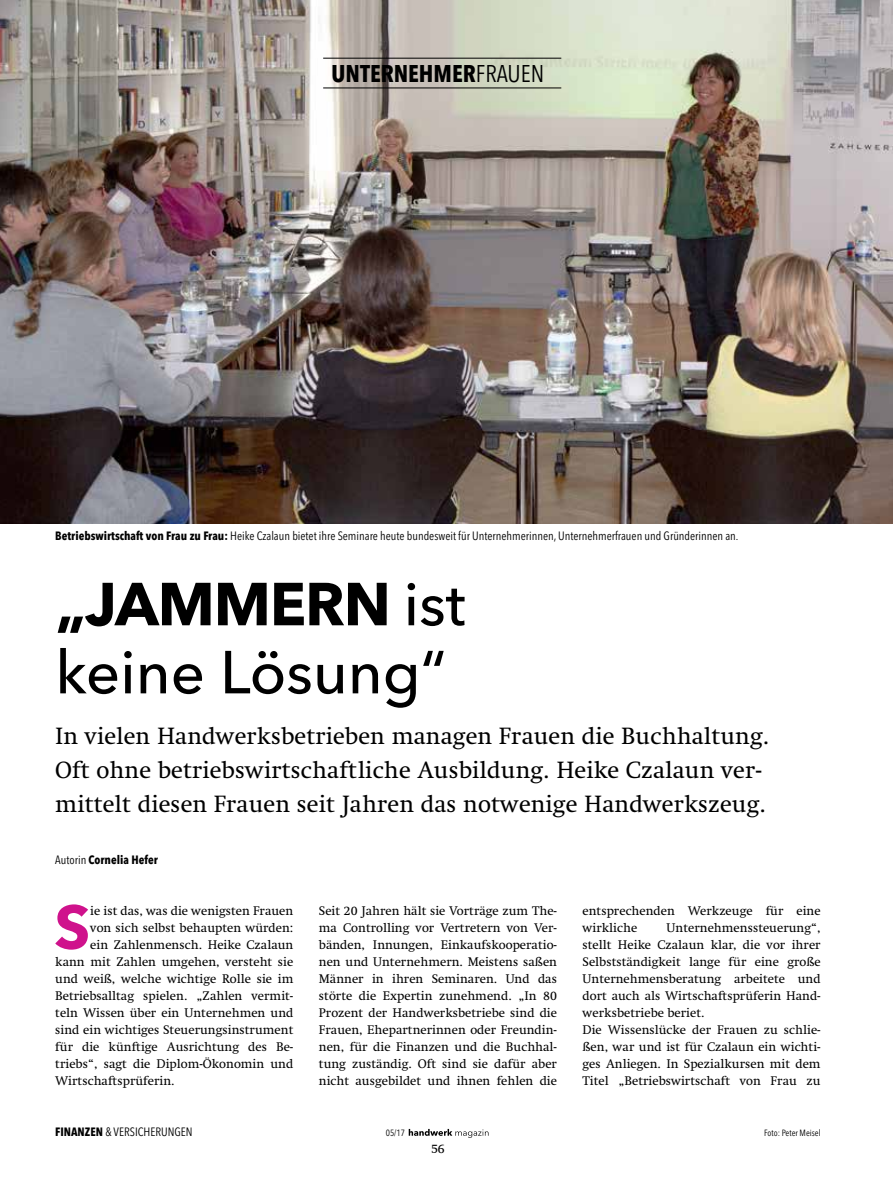
<style>
.page{position:relative;width:893px;height:1191px;background:#fff}
.page>*{position:absolute;margin:0;border:0;box-sizing:border-box;transform-origin:0 0}
.t1{font:700 60.75px "Avenir Next LT Pro";color:#cf128c}
.t2{font:500 60px/68.1px "Avenir Next LT Pro";color:#000}
.t3{font:24px/34px "Swift LT Pro";letter-spacing:.005em;color:#000}
.t4{font:700 condensed 24px "Avenir Next LT Pro";color:#000}
.t5{font:12.75px/17px "Swift LT Pro";color:#000}
.t6{font:condensed 12px "Avenir Next LT Pro";color:#000}
.t7{font:700 condensed 12px "Avenir Next LT Pro";color:#000}
.t8{font:condensed 9px "Avenir Next LT Pro";color:#000}
.s1{font-weight:400}
.s2{font-weight:700}
</style>
<div class="page">
<svg style="left:409px;top:1129px;width:79px;height:8px"></svg>
<img style="left:0;top:0;width:893px;height:523px">
<hr style="left:323px;top:58px;width:238px;height:1px;background:#000">
<hr style="left:323px;top:88px;width:238px;height:1px;background:#000">
<h3 class="t4" style="left:332px;top:58px;width:214px">unternehmer<span class="s1">frauen</span></h3>
<p class="t6" style="left:55px;top:529px;width:685px"><span class="s2">Betriebswirtschaft von Frau zu Frau:</span> Heike Czalaun bietet ihre Seminare heute bundesweit für Unternehmerinnen, Unternehmerfrauen und Gründerinnen an.</p>
<h2 class="t2" style="left:55px;top:570px;width:412px"><span class="s2">„JAMMERN</span> ist keine Lösung“</h2>
<h3 class="t3" style="left:55px;top:719px;width:716px">In vielen Handwerksbetrieben managen Frauen die Buchhaltung.<br>Oft ohne betriebswirtschaftliche Ausbildung. Heike Czalaun ver&shy;mittelt diesen Frauen seit Jahren das notwenige Handwerkszeug.</h3>
<p class="t7" style="left:55px;top:852px;width:104px"><span class="s1">Autorin</span> Cornelia Hefer</p>
<h1 class="t1" style="left:54px;top:890px;width:37px">S</h1>
<p class="t5" style="left:90px;top:901px;width:205px">ie ist das, was die wenigsten Frauen</p>
<p class="t5" style="left:90px;top:918px;width:205px">von sich selbst behaupten würden:</p>
<p class="t5" style="left:90px;top:935px;width:205px">ein Zahlenmensch. Heike Czalaun</p>
<p class="t5" style="left:55px;top:952px;width:240px">kann mit Zahlen umgehen, versteht sie</p>
<p class="t5" style="left:55px;top:969px;width:240px">und weiß, welche wichtige Rolle sie im</p>
<p class="t5" style="left:55px;top:986px;width:240px">Betriebsalltag spielen. „Zahlen vermit-</p>
<p class="t5" style="left:55px;top:1003px;width:240px">teln Wissen über ein Unternehmen und</p>
<p class="t5" style="left:55px;top:1020px;width:240px">sind ein wichtiges Steuerungsinstrument</p>
<p class="t5" style="left:55px;top:1037px;width:240px">für die künftige Ausrichtung des Be-</p>
<p class="t5" style="left:55px;top:1054px;width:240px">triebs“, sagt die Diplom-Ökonomin und</p>
<p class="t5" style="left:55px;top:1071px;width:121px">Wirtschaftsprüferin.</p>
<p class="t5" style="left:319px;top:901px;width:240px;text-align:justify">Seit 20 Jahren hält sie Vorträge zum The&shy;ma Controlling vor Vertretern von Ver&shy;bänden, Innungen, Einkaufskooperatio&shy;nen und Unternehmern. Meistens saßen Männer in ihren Seminaren. Und das störte die Expertin zunehmend. „In 80<br>Prozent der Handwerksbetriebe sind die Frauen, Ehepartnerinnen oder Freundin&shy;nen, für die Finanzen und die Buchhal&shy;tung zuständig. Oft sind sie dafür aber nicht ausgebildet und ihnen fehlen die</p>
<p class="t5" style="left:583px;top:901px;width:240px">entsprechenden Werkzeuge für eine wirkliche</p>
<p class="t5" style="left:583px;top:918px;width:240px;text-indent:84px">Unternehmenssteuerung“, stellt Heike Czalaun klar, die vor ihrer Selbstständigkeit lange für eine große Unternehmensberatung arbeitete und dort auch als Wirtschaftsprüferin Hand&shy;werksbetriebe beriet.<br>Die Wissenslücke der Frauen zu schlie&shy;ßen, war und ist für Czalaun ein wichti&shy;ges Anliegen. In Spezialkursen mit dem Titel „Betriebswirtschaft von Frau zu</p>
<p class="t6" style="left:55px;top:1124px;width:139px"><span class="s2">Finanzen</span> &amp; Versicherungen</p>
<p class="t8" style="left:386px;top:1127px;width:21px">05/17</p>
<p class="t5" style="left:431px;top:1140px;width:15px">56</p>
<p class="t8" style="left:764px;top:1127px;width:58px">Foto: Peter Meisel</p>
</div>
